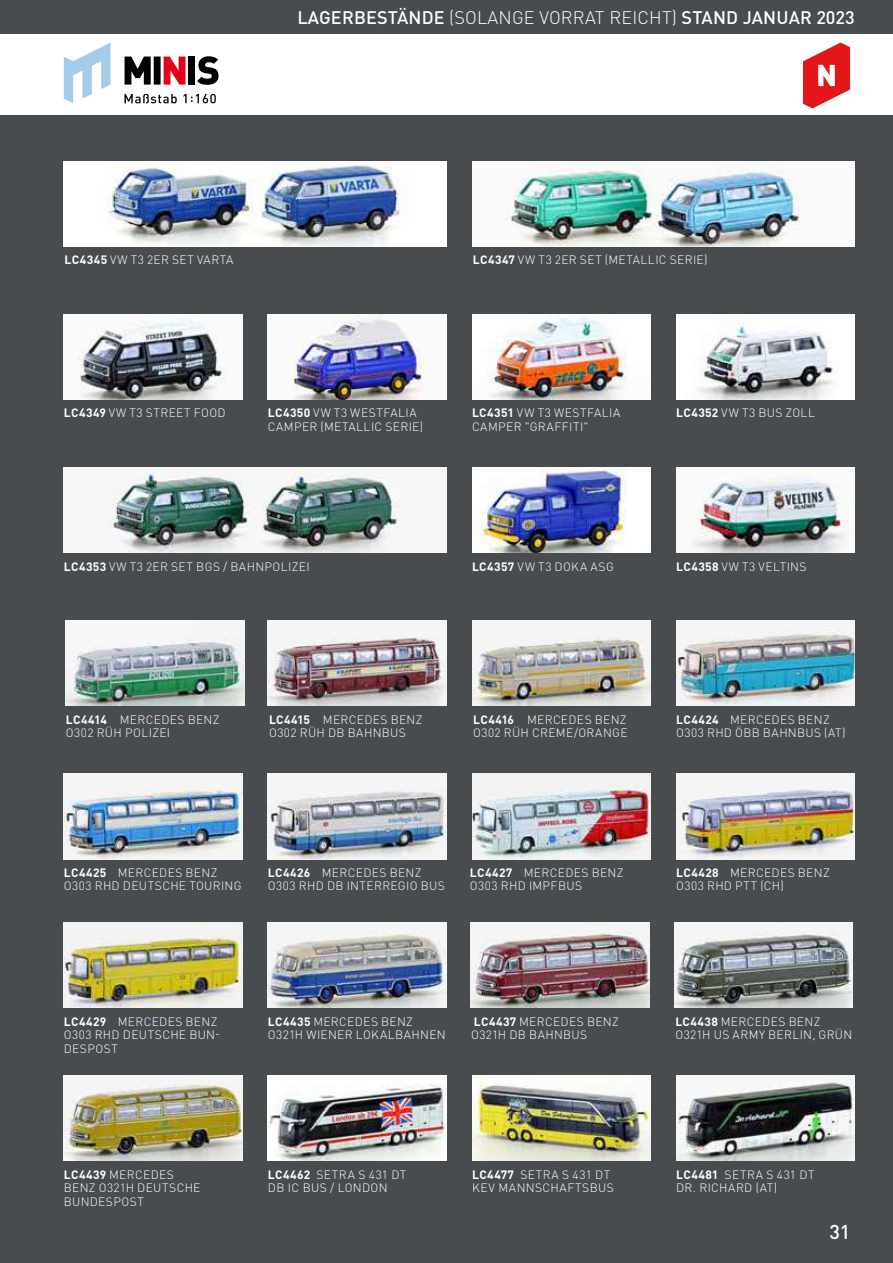
<style>
.page{position:relative;width:893px;height:1263px;background:#fff}
.page>*{position:absolute;margin:0;border:0;box-sizing:border-box;transform-origin:0 0}
.t1{font:500 19.8px "DIN Pro";color:#fff}
.t2{font:500 18px "DIN Pro";letter-spacing:.01em;color:#fff}
.t3{font:300 12px/13.5px "DIN Pro";letter-spacing:.03em;color:#fff}
.t4{font:300 12px "DIN Pro";letter-spacing:.05em;color:#fff}
.s1{font-weight:300}
.s2{font-weight:700}
</style>
<div class="page">
<div style="left:0;top:115px;width:893px;height:1148px;background:#494c4f"></div>
<svg style="left:803px;top:43px;width:47px;height:65px"></svg>
<div style="left:0;top:0;width:893px;height:34px;background:#494c4f"></div>
<svg style="left:197px;top:56px;width:22px;height:29px"></svg>
<div style="left:188px;top:57px;width:7px;height:28px;background:#000"></div>
<svg style="left:125px;top:57px;width:60px;height:28px"></svg>
<svg style="left:64px;top:43px;width:47px;height:60px"></svg>
<svg style="left:124px;top:94px;width:53px;height:9px"></svg>
<svg style="left:183px;top:94px;width:33px;height:9px"></svg>
<img style="left:676px;top:468px;width:179px;height:85px">
<img style="left:472px;top:162px;width:383px;height:85px">
<img style="left:64px;top:315px;width:178px;height:85px">
<img style="left:268px;top:315px;width:178px;height:85px">
<img style="left:472px;top:315px;width:179px;height:85px">
<img style="left:64px;top:468px;width:382px;height:85px">
<img style="left:66px;top:621px;width:178px;height:85px">
<img style="left:472px;top:621px;width:179px;height:85px">
<img style="left:268px;top:621px;width:178px;height:85px">
<img style="left:676px;top:621px;width:179px;height:85px">
<img style="left:268px;top:774px;width:178px;height:85px">
<img style="left:64px;top:774px;width:178px;height:85px">
<img style="left:472px;top:774px;width:179px;height:85px">
<img style="left:64px;top:923px;width:178px;height:85px">
<img style="left:676px;top:774px;width:179px;height:85px">
<img style="left:268px;top:923px;width:178px;height:85px">
<img style="left:674px;top:923px;width:179px;height:85px">
<img style="left:471px;top:923px;width:178px;height:85px">
<img style="left:64px;top:1076px;width:178px;height:85px">
<img style="left:676px;top:1076px;width:179px;height:85px">
<img style="left:472px;top:1076px;width:179px;height:85px">
<img style="left:268px;top:1076px;width:178px;height:85px">
<img style="left:64px;top:162px;width:382px;height:85px">
<img style="left:676px;top:315px;width:179px;height:85px">
<img style="left:472px;top:468px;width:179px;height:85px">
<h2 class="t2" style="left:297px;top:6px;width:559px">LAGERBESTÄNDE <span class="s1">(SOLANGE VORRAT REICHT)</span> STAND JANUAR 2023</h2>
<p class="t3" style="left:65px;top:253px;width:170px"><span class="s2">LC4345</span> VW T3 2ER SET VARTA</p>
<p class="t3" style="left:473px;top:253px;width:236px"><span class="s2">LC4347</span> VW T3 2ER SET (METALLIC SERIE)</p>
<p class="t3" style="left:64px;top:406px;width:163px"><span class="s2">LC4349</span> VW T3 STREET FOOD</p>
<p class="t3" style="left:268px;top:406px;width:157px"><span class="s2">LC4350</span> VW T3 WESTFALIA<br>CAMPER (METALLIC SERIE)</p>
<p class="t3" style="left:472px;top:406px;width:150px"><span class="s2">LC4351</span> VW T3 WESTFALIA<br>CAMPER "GRAFFITI"</p>
<p class="t3" style="left:676px;top:406px;width:140px"><span class="s2">LC4352</span> VW T3 BUS ZOLL</p>
<p class="t3" style="left:64px;top:559px;width:247px"><span class="s2">LC4353</span> VW T3 2ER SET BGS / BAHNPOLIZEI</p>
<p class="t4" style="left:472px;top:558px;width:143px"><span class="s2">LC4357</span> VW T3 DOKA ASG</p>
<p class="t3" style="left:676px;top:559px;width:132px"><span class="s2">LC4358</span> VW T3 VELTINS</p>
<p class="t3" style="left:66px;top:712px;width:155px"><span class="s2">LC4414</span> MERCEDES BENZ<br>O302 RÜH POLIZEI</p>
<p class="t3" style="left:473px;top:712px;width:156px"><span class="s2">LC4416</span> MERCEDES BENZ<br>O302 RÜH CREME/ORANGE</p>
<p class="t3" style="left:269px;top:712px;width:155px"><span class="s2">LC4415</span> MERCEDES BENZ<br>O302 RÜH DB BAHNBUS</p>
<p class="t3" style="left:676px;top:712px;width:171px"><span class="s2">LC4424</span> MERCEDES BENZ<br>O303 RHD ÖBB BAHNBUS (AT)</p>
<p class="t3" style="left:64px;top:865px;width:179px"><span class="s2">LC4425</span> MERCEDES BENZ<br>O303 RHD DEUTSCHE TOURING</p>
<p class="t3" style="left:470px;top:865px;width:155px"><span class="s2">LC4427</span> MERCEDES BENZ<br>O303 RHD IMPFBUS</p>
<p class="t3" style="left:268px;top:865px;width:178px"><span class="s2">LC4426</span> MERCEDES BENZ<br>O303 RHD DB INTERREGIO BUS</p>
<p class="t3" style="left:676px;top:865px;width:155px"><span class="s2">LC4428</span> MERCEDES BENZ<br>O303 RHD PTT (CH)</p>
<p class="t3" style="left:64px;top:1014px;width:158px"><span class="s2">LC4429</span> MERCEDES BENZ<br>O303 RHD DEUTSCHE BUN-<br>DESPOST</p>
<p class="t3" style="left:268px;top:1014px;width:179px"><span class="s2">LC4435</span> MERCEDES BENZ<br>O321H WIENER LOKALBAHNEN</p>
<p class="t3" style="left:675px;top:1014px;width:178px"><span class="s2">LC4438</span> MERCEDES BENZ<br>O321H US ARMY BERLIN, GRÜN</p>
<p class="t3" style="left:471px;top:1014px;width:149px"><span class="s2">LC4437</span> MERCEDES BENZ<br>O321H DB BAHNBUS</p>
<p class="t3" style="left:64px;top:1167px;width:138px"><span class="s2">LC4439</span> MERCEDES<br>BENZ O321H DEUTSCHE<br>BUNDESPOST</p>
<p class="t3" style="left:676px;top:1167px;width:140px"><span class="s2">LC4481</span> SETRA S 431 DT<br>DR. RICHARD (AT)</p>
<p class="t3" style="left:268px;top:1167px;width:140px"><span class="s2">LC4462</span> SETRA S 431 DT<br>DB IC BUS / LONDON</p>
<p class="t3" style="left:472px;top:1167px;width:143px"><span class="s2">LC4477</span> SETRA S 431 DT<br>KEV MANNSCHAFTSBUS</p>
<h1 class="t1" style="left:829px;top:1218px;width:22px">31</h1>
</div>
